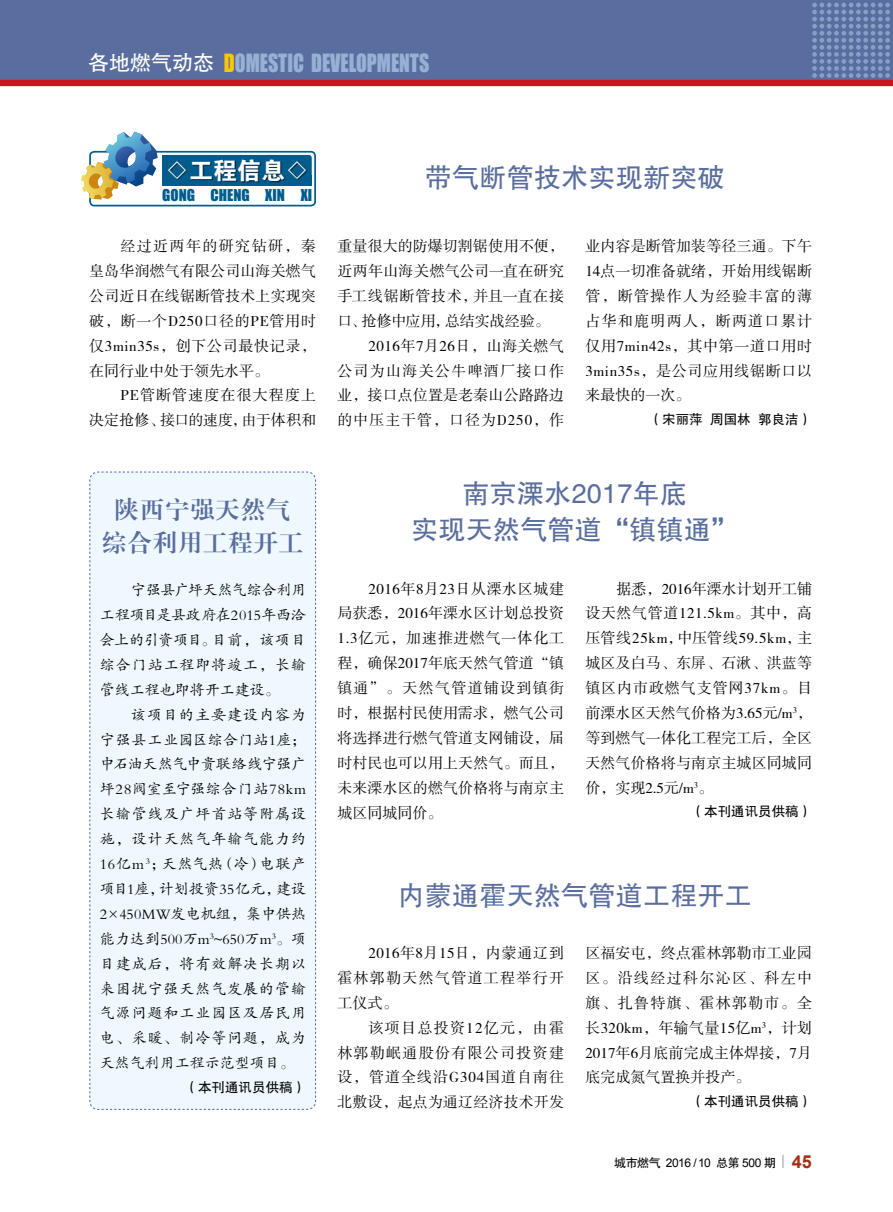
<style>
.page{position:relative;width:893px;height:1212px;background:#fff}
.page>*{position:absolute;margin:0;border:0;box-sizing:border-box;transform-origin:0 0}
.t1{font:27px/36px "FZHTJW GB1 0";letter-spacing:.01em;color:#596e9e;text-align:center}
.t2{font:24px/33px "FZXBSJW GB1 0";letter-spacing:.05em;color:#596e9e;text-align:center}
.t3{font:24px "FZDHTJW GB1 0";color:#fff}
.t4{font:23.1px "Impact";color:#98b0d3;scale:.86 1}
.t5{font:15px/24.9px "FZSSJW GB1 0";letter-spacing:.025em;color:#000;text-align:justify}
.t6{font:15px/24.9px "FZKTJW GB1 0";letter-spacing:.06em;color:#000;text-align:justify}
.t7{font:15px/24.9px "FZSSJW GB1 0";letter-spacing:.075em;color:#000;text-align:right}
.t8{font:15px "FZSSJW GB1 0";letter-spacing:.065em;color:#000}
.t9{font:15px "FZSSJW GB1 0";letter-spacing:.05em;color:#000}
.t10{font:15px "FZSSJW GB1 0";color:#000}
.t11{font:15px "Impact";color:#005c8c}
.t12{font:15px "FZSSJW GB1 0";letter-spacing:.085em;color:#000}
.t13{font:13.5px "FZHTJW GB1 0";color:#000}
.t14{font:12px "Arial";letter-spacing:-.04em;color:#000}
.s1{font-family:"FZHTJW GB1 0";font-size:21px;color:#fff}
.s2{color:#fcc700}
.s3{font-family:"FZHTJW GB1 0"}
.s4{font-weight:700;font-size:18px;color:#a62e14}
</style>
<div class="page">
<div style="left:0;top:0;width:893px;height:82px;background:#596e9e"></div>
<div style="left:0;top:80px;width:893px;height:6px;background:#cc141d"></div>
<svg style="left:812px;top:3px;width:78px;height:75px"></svg>
<svg style="left:782px;top:1155px;width:1px;height:13px"></svg>
<div style="left:89px;top:471px;width:228px;height:639px;background:#eff8fe"></div>
<div style="left:89px;top:151px;width:227px;height:55px;border:2px solid #005c8c;border-radius:4px"></div>
<div style="left:163px;top:155px;width:149px;height:30px;background:#005c8c;border-radius:3px"></div>
<div style="left:163px;top:155px;width:117px;height:30px;background:#005c8c"></div>
<div style="left:168px;top:159px;width:176px;height:42px;background:#000;opacity:.65"></div>
<svg style="left:81px;top:132px;width:77px;height:68px"></svg>
<h3 class="t4" style="left:88px;top:45px;width:398px"><span class="s1">各地燃气动态</span> <span class="s2">D</span>OMESTIC DEVELOPMENTS</h3>
<h2 class="t3" style="left:165px;top:157px;width:145px">◇工程信息◇</h2>
<p class="t11" style="left:162px;top:184px;width:151px">GONG CHENG XIN XI</p>
<p class="t5" style="left:89px;top:234px;width:228px;text-indent:31px">经过近两年的研究钻研，秦皇岛华润燃气有限公司山海关燃气公司近日在线锯断管技术上实现突破，断一个D250口径的PE管用时仅3min35s，创下公司最快记录，在同行业中处于领先水平。</p>
<p class="t7" style="left:89px;top:384px;width:228px">PE管断管速度在很大程度上<br>决定抢修、接口的速度，由于体积和</p>
<h2 class="t2" style="left:102px;top:494px;width:202px">陕西宁强天然气综合利用工程开工</h2>
<p class="t6" style="left:100px;top:578px;width:208px;text-indent:31px">宁强县广坪天然气综合利用工程项目是县政府在2015年西洽会上的引资项目。目前，该项目综合门站工程即将竣工，长输管线工程也即将开工建设。</p>
<p class="t6" style="left:100px;top:702px;width:208px;text-indent:31px">该项目的主要建设内容为宁强县工业园区综合门站1座；中石油天然气中贵联络线宁强广坪28阀室至宁强综合门站78km长输管线及广坪首站等附属设施，设计天然气年输气能力约16亿m<sup>3</sup>；天然气热（冷）电联产项目1座，计划投资35亿元，建设2×450MW发电机组，集中供热能力达到500万m<sup>3</sup>~650万m<sup>3</sup>。项目建成后，将有效解决长期以来困扰宁强天然气发展的管输气源问题和工业园区及居民用电、采暖、制冷等问题，成为天然气利用工程示范型项目。</p>
<p class="t13" style="left:185px;top:1080px;width:123px">（本刊通讯员供稿）</p>
<h1 class="t1" style="left:425px;top:160px;width:301px">带气断管技术实现新突破</h1>
<p class="t5" style="left:337px;top:234px;width:228px">重量很大的防爆切割锯使用不便，</p>
<p class="t5" style="left:337px;top:259px;width:228px">近两年山海关燃气公司一直在研究</p>
<p class="t9" style="left:337px;top:288px;width:228px">手工线锯断管技术，并且一直在接</p>
<p class="t10" style="left:337px;top:313px;width:214px">口、抢修中应用，总结实战经验。</p>
<p class="t5" style="left:368px;top:334px;width:197px">2016年7月26日，山海关燃气</p>
<p class="t12" style="left:337px;top:363px;width:228px">公司为山海关公牛啤酒厂接口作</p>
<p class="t5" style="left:337px;top:384px;width:228px">业，接口点位置是老秦山公路路边</p>
<p class="t8" style="left:337px;top:412px;width:228px">的中压主干管，口径为D250，作</p>
<p class="t5" style="left:585px;top:234px;width:228px">业内容是断管加装等径三通。下午14点一切准备就绪，开始用线锯断管，断管操作人为经验丰富的薄占华和鹿明两人，断两道口累计仅用7min42s，其中第一道口用时3min35s，是公司应用线锯断口以来最快的一次。</p>
<p class="t13" style="left:649px;top:412px;width:165px">（宋丽萍 周国林 郭良洁）</p>
<h1 class="t1" style="left:411px;top:476px;width:328px">南京溧水2017年底<br>实现天然气管道“镇镇通”</h1>
<p class="t5" style="left:585px;top:577px;width:228px;text-indent:31px">据悉，2016年溧水计划开工铺设天然气管道121.5km。其中，高压管线25km，中压管线59.5km，主城区及白马、东屏、石湫、洪蓝等镇区内市政燃气支管网37km。目前溧水区天然气价格为3.65元/m<sup>3</sup>，等到燃气一体化工程完工后，全区天然气价格将与南京主城区同城同价，实现2.5元/m<sup>3</sup>。</p>
<p class="t13" style="left:691px;top:804px;width:123px">（本刊通讯员供稿）</p>
<p class="t5" style="left:337px;top:577px;width:228px;text-indent:31px">2016年8月23日从溧水区城建局获悉，2016年溧水区计划总投资1.3亿元，加速推进燃气一体化工程，确保2017年底天然气管道“镇镇通”。天然气管道铺设到镇街时，根据村民使用需求，燃气公司将选择进行燃气管道支网铺设，届时村民也可以用上天然气。而且，未来溧水区的燃气价格将与南京主城区同城同价。</p>
<h1 class="t1" style="left:398px;top:877px;width:356px">内蒙通霍天然气管道工程开工</h1>
<p class="t5" style="left:337px;top:941px;width:228px;text-indent:31px">2016年8月15日，内蒙通辽到霍林郭勒天然气管道工程举行开工仪式。</p>
<p class="t5" style="left:337px;top:1016px;width:228px;text-indent:31px">该项目总投资12亿元，由霍林郭勒岷通股份有限公司投资建设，管道全线沿G304国道自南往北敷设，起点为通辽经济技术开发</p>
<p class="t5" style="left:585px;top:941px;width:228px">区福安屯，终点霍林郭勒市工业园区。沿线经过科尔沁区、科左中旗、扎鲁特旗、霍林郭勒市。全长320km，年输气量15亿m<sup>3</sup>，计划2017年6月底前完成主体焊接，7月底完成氮气置换并投产。</p>
<p class="t13" style="left:691px;top:1094px;width:123px">（本刊通讯员供稿）</p>
<p class="t14" style="left:614px;top:1155px;width:199px"><span class="s3">城市燃气</span> 2016 / 10 <span class="s3">总第</span> 500 <span class="s3">期</span> <span class="s4">45</span></p>
</div>
